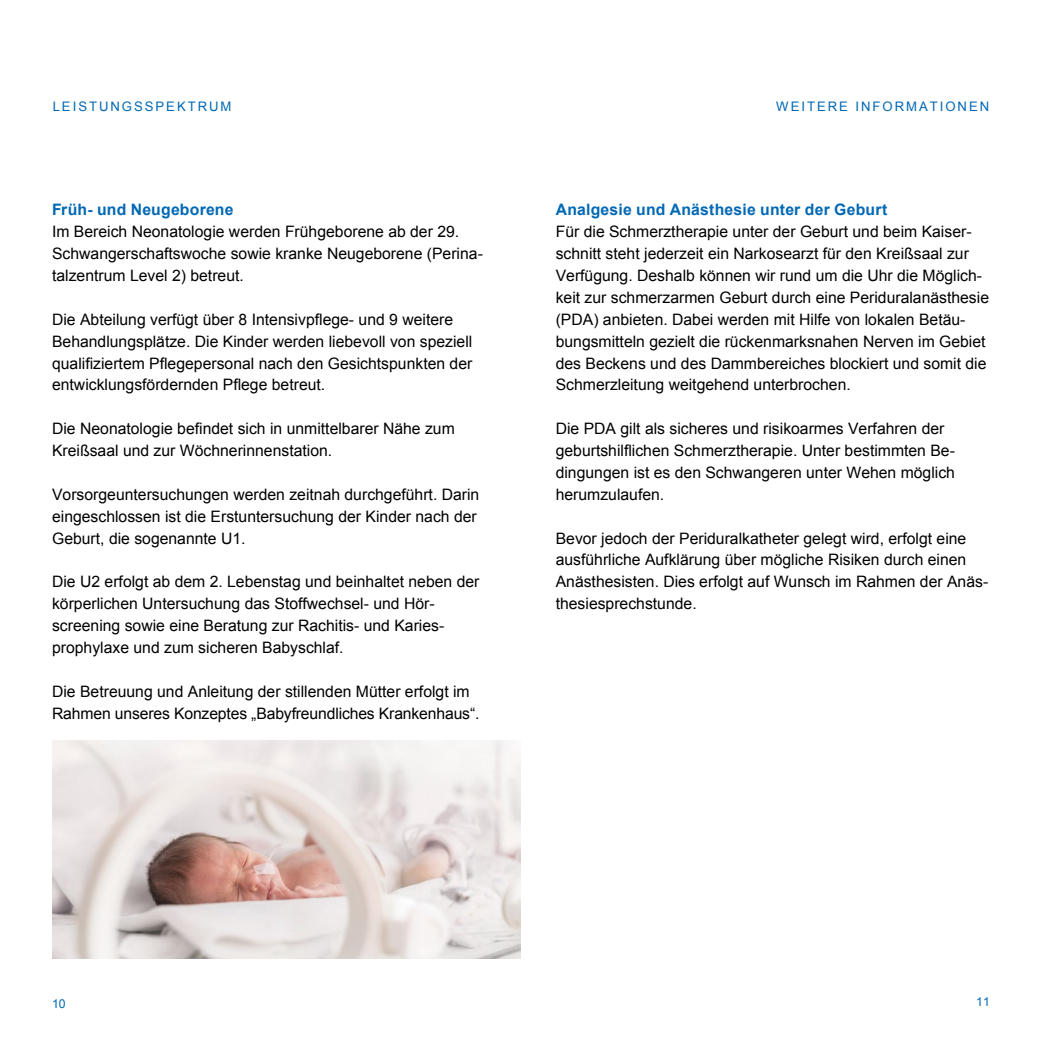
<style>
.page{position:relative;width:1042px;height:1042px;background:#fff}
.page>*{position:absolute;margin:0;border:0;box-sizing:border-box;transform-origin:0 0}
.Fließtext{font:15.75px/21.9px "Arial";color:#000}
.Überschrift_2__Kateg{font:700 15.75px "Arial";letter-spacing:.015em;color:#0068b4}
.t1{font:13.12px "Arial";letter-spacing:.15em;color:#0068b4}
.t2{font:12.25px "Arial";color:#0068b4}
</style>
<div class="page">
<img style="left:52px;top:740px;width:469px;height:219px">
<p class="t1" style="left:53px;top:97px;width:180px">LEISTUNGSSPEKTRUM</p>
<p class="t1" style="left:776px;top:97px;width:214px">WEITERE INFORMATIONEN</p>
<p class="Überschrift_2__Kateg" style="left:52px;top:199px;width:183px">Früh- und Neugeborene</p>
<p class="Fließtext" style="left:52px;top:221px;width:432px">Im Bereich Neonatologie werden Frühgeborene ab der 29.<br>Schwangerschaftswoche sowie kranke Neugeborene (Perina&shy;talzentrum Level 2) betreut.</p>
<p class="Fließtext" style="left:52px;top:308px;width:422px">Die Abteilung verfügt über 8 Intensivpflege- und 9 weitere Behandlungsplätze. Die Kinder werden liebevoll von speziell qualifiziertem Pflegepersonal nach den Gesichtspunkten der entwicklungsfördernden Pflege betreut.</p>
<p class="Fließtext" style="left:52px;top:418px;width:404px">Die Neonatologie befindet sich in unmittelbarer Nähe zum<br>Kreißsaal und zur Wöchnerinnenstation.</p>
<p class="Fließtext" style="left:52px;top:483px;width:429px">Vorsorgeuntersuchungen werden zeitnah durchgeführt. Darin eingeschlossen ist die Erstuntersuchung der Kinder nach der<br>Geburt, die sogenannte U1.</p>
<p class="Fließtext" style="left:52px;top:571px;width:429px">Die U2 erfolgt ab dem 2. Lebenstag und beinhaltet neben der körperlichen Untersuchung das Stoffwechsel- und Hör&shy;screening sowie eine Beratung zur Rachitis- und Karies&shy;prophylaxe und zum sicheren Babyschlaf.</p>
<p class="Fließtext" style="left:52px;top:680px;width:429px">Die Betreuung und Anleitung der stillenden Mütter erfolgt im<br>Rahmen unseres Konzeptes „Babyfreundliches Krankenhaus“.</p>
<p class="Überschrift_2__Kateg" style="left:556px;top:199px;width:333px">Analgesie und Anästhesie unter der Geburt</p>
<p class="Fließtext" style="left:556px;top:221px;width:435px">Für die Schmerztherapie unter der Geburt und beim Kaiser&shy;schnitt steht jederzeit ein Narkosearzt für den Kreißsaal zur Verfügung. Deshalb können wir rund um die Uhr die Möglich&shy;keit zur schmerzarmen Geburt durch eine Periduralanästhesie (PDA) anbieten. Dabei werden mit Hilfe von lokalen Betäu&shy;bungsmitteln gezielt die rückenmarksnahen Nerven im Gebiet des Beckens und des Dammbereiches blockiert und somit die Schmerzleitung weitgehend unterbrochen.</p>
<p class="Fließtext" style="left:556px;top:418px;width:401px">Die PDA gilt als sicheres und risikoarmes Verfahren der geburtshilflichen Schmerztherapie. Unter bestimmten Be&shy;dingungen ist es den Schwangeren unter Wehen möglich herumzulaufen.</p>
<p class="Fließtext" style="left:556px;top:527px;width:434px">Bevor jedoch der Periduralkatheter gelegt wird, erfolgt eine ausführliche Aufklärung über mögliche Risiken durch einen Anästhesisten. Dies erfolgt auf Wunsch im Rahmen der Anäs&shy;thesiesprechstunde.</p>
<p class="t2" style="left:52px;top:995px;width:15px">10</p>
<p class="t2" style="left:976px;top:993px;width:15px">11</p>
</div>
